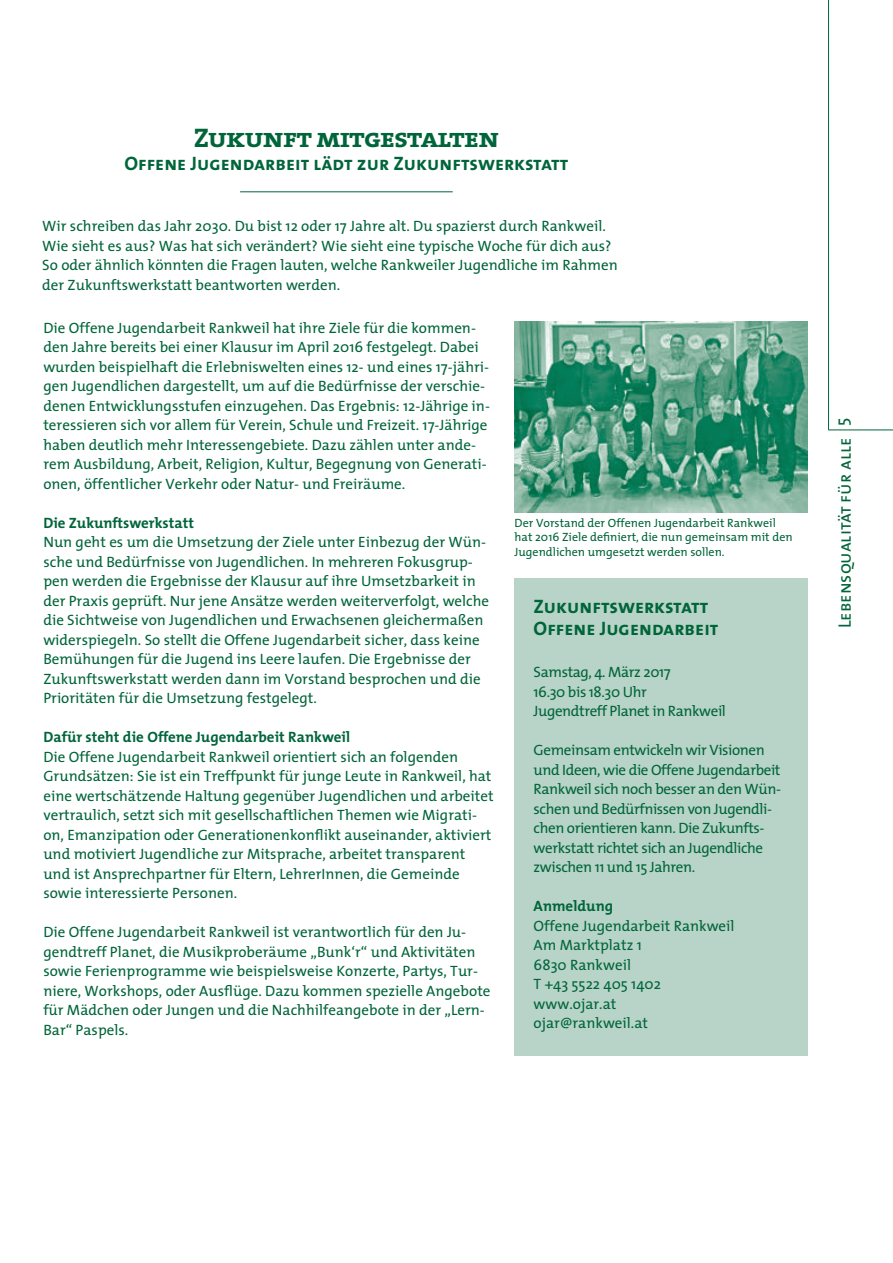
<style>
.page{position:relative;width:893px;height:1263px;background:#fff}
.page>*{position:absolute;margin:0;border:0;box-sizing:border-box;transform-origin:0 0}
.t1{font:27px "The Serif Bold Caps";letter-spacing:-.03em;color:#00653a;scale:1.05 1}
.t2{font:19.5px/22.5px "The Mix Bold Caps";color:#00653a}
.t3{font:18px "The Mix Caps";color:#00653a}
.t4{font:15px/19.5px "The Mix";color:#00653a}
.t5{font:15px/19.5px "The Mix";letter-spacing:-.025em;color:#00653a}
.t6{font:700 15px "The Mix";color:#00653a}
.t7{font:12px/14.4px "The Mix";color:#00653a}
</style>
<div class="page">
<hr style="left:240px;top:191px;width:213px;height:1px;background:#00653a">
<img style="left:514px;top:322px;width:294px;height:191px">
<div style="left:514px;top:578px;width:294px;height:478px;background:#b8d3c7"></div>
<hr style="left:828px;top:0;width:1px;height:430px;background:#00653a">
<hr style="left:828px;top:430px;width:65px;height:1px;background:#00653a">
<h1 class="t1" style="left:194px;top:115px;width:292px">Zukunft mitgestalten</h1>
<h2 class="t2" style="left:124px;top:151px;width:446px">Offene Jugendarbeit lädt zur Zukunftswerkstatt</h2>
<p class="t4" style="left:42px;top:216px;width:577px">Wir schreiben das Jahr 2030. Du bist 12 oder 17 Jahre alt. Du spazierst durch Rankweil.<br>Wie sieht es aus? Was hat sich verändert? Wie sieht eine typische Woche für dich aus?<br>So oder ähnlich könnten die Fragen lauten, welche Rankweiler Jugendliche im Rahmen der Zukunftswerkstatt beantworten werden.</p>
<p class="t4" style="left:43px;top:317px;width:448px">Die Offene Jugendarbeit Rankweil hat ihre Ziele für die kommen&shy;den Jahre bereits bei einer Klausur im April 2016 festgelegt. Dabei wurden beispielhaft die Erlebniswelten eines 12- und eines 17-jähri&shy;gen Jugendlichen dargestellt, um auf die Bedürfnisse der verschie&shy;denen Entwicklungsstufen einzugehen. Das Ergebnis: 12-Jährige in&shy;teressieren sich vor allem für Verein, Schule und Freizeit. 17-Jährige haben deutlich mehr Interessengebiete. Dazu zählen unter ande&shy;rem Ausbildung, Arbeit, Religion, Kultur, Begegnung von Generati&shy;onen, öffentlicher Verkehr oder Natur- und Freiräume.</p>
<p class="t6" style="left:43px;top:510px;width:152px">Die Zukunftswerkstatt</p>
<p class="t4" style="left:43px;top:532px;width:447px">Nun geht es um die Umsetzung der Ziele unter Einbezug der Wün&shy;sche und Bedürfnisse von Jugendlichen. In mehreren Fokusgrup&shy;pen werden die Ergebnisse der Klausur auf ihre Umsetzbarkeit in der Praxis geprüft. Nur jene Ansätze werden weiterverfolgt, welche die Sichtweise von Jugendlichen und Erwachsenen gleichermaßen widerspiegeln. So stellt die Offene Jugendarbeit sicher, dass keine Bemühungen für die Jugend ins Leere laufen. Die Ergebnisse der Zukunftswerkstatt werden dann im Vorstand besprochen und die Prioritäten für die Umsetzung festgelegt.</p>
<p class="t6" style="left:43px;top:725px;width:308px">Dafür steht die Offene Jugendarbeit Rankweil</p>
<p class="t4" style="left:43px;top:746px;width:452px">Die Offene Jugendarbeit Rankweil orientiert sich an folgenden Grundsätzen: Sie ist ein Treffpunkt für junge Leute in Rankweil, hat eine wertschätzende Haltung gegenüber Jugendlichen und arbeitet vertraulich, setzt sich mit gesellschaftlichen Themen wie Migrati&shy;on, Emanzipation oder Generationenkonflikt auseinander, aktiviert und motiviert Jugendliche zur Mitsprache, arbeitet transparent und ist Ansprechpartner für Eltern, LehrerInnen, die Gemeinde sowie interessierte Personen.</p>
<p class="t4" style="left:43px;top:922px;width:449px">Die Offene Jugendarbeit Rankweil ist verantwortlich für den Ju&shy;gendtreff Planet, die Musikproberäume „Bunk‘r“ und Aktivitäten sowie Ferienprogramme wie beispielsweise Konzerte, Partys, Tur&shy;niere, Workshops, oder Ausflüge. Dazu kommen spezielle Angebote für Mädchen oder Jungen und die Nachhilfeangebote in der „Lern-Bar“ Paspels.</p>
<p class="t7" style="left:514px;top:515px;width:280px">Der Vorstand der Offenen Jugendarbeit Rankweil hat 2016 Ziele definiert, die nun gemeinsam mit den<br>Jugendlichen umgesetzt werden sollen.</p>
<h2 class="t2" style="left:534px;top:594px;width:186px">Zukunftswerkstatt<br>Offene Jugendarbeit</h2>
<p class="t5" style="left:534px;top:662px;width:194px">Samstag, 4. März 2017<br>16.30 bis 18.30 Uhr<br>Jugendtreff Planet in Rankweil</p>
<p class="t5" style="left:534px;top:740px;width:249px">Gemeinsam entwickeln wir Visionen und Ideen, wie die Offene Jugendarbeit Rankweil sich noch besser an den Wün&shy;schen und Bedürfnissen von Jugendli&shy;chen orientieren kann. Die Zukunfts&shy;werkstatt richtet sich an Jugendliche zwischen 11 und 15 Jahren.</p>
<p class="t6" style="left:534px;top:894px;width:81px">Anmeldung</p>
<p class="t4" style="left:534px;top:916px;width:202px">Offene Jugendarbeit Rankweil<br>Am Marktplatz 1<br>6830 Rankweil<br>T +43 5522 405 1402 www.ojar.at<br>ojar@rankweil.at</p>
<p class="t3" style="left:830px;top:628px;width:212px;rotate:-90deg">Lebensqualität für alle 5</p>
</div>
